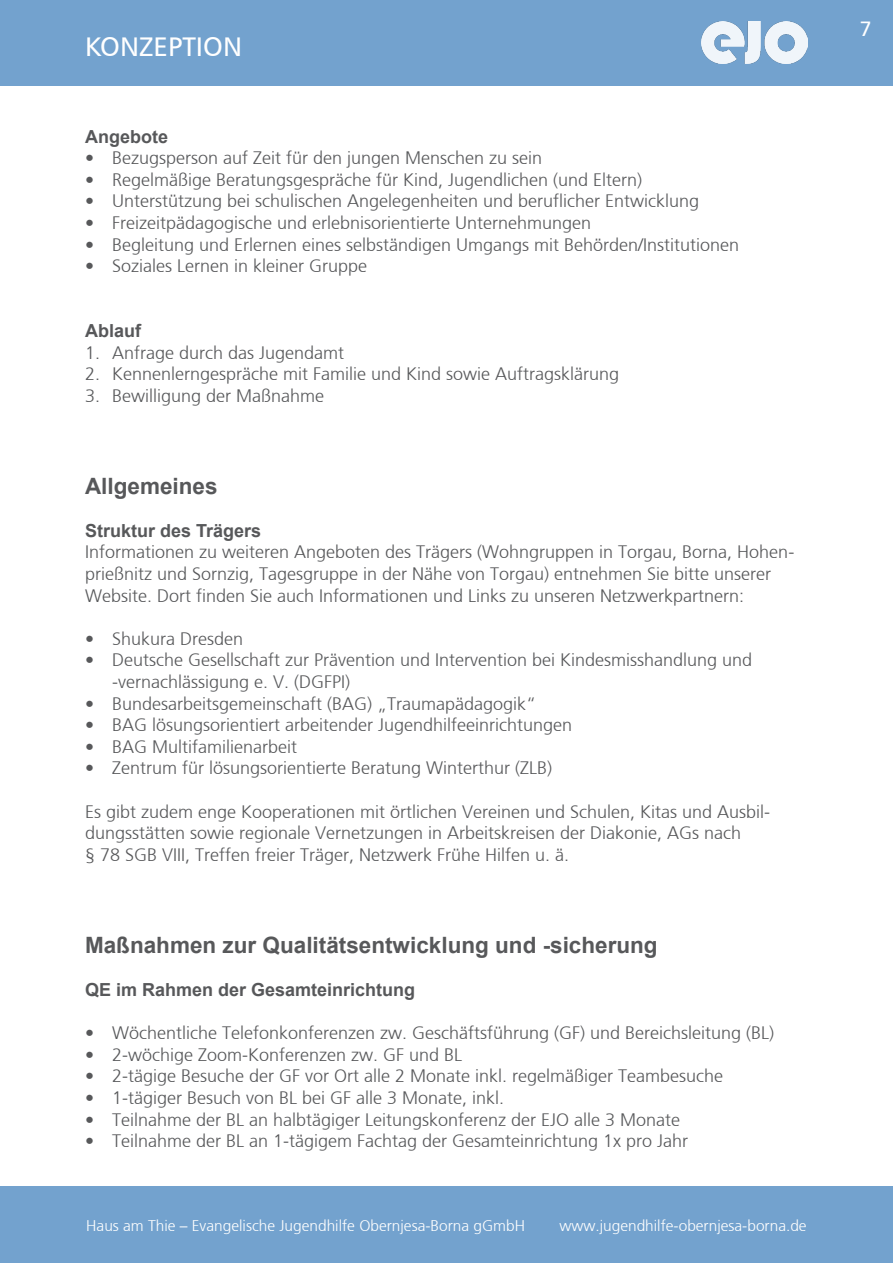
<style>
.page{position:relative;width:893px;height:1263px;background:#fff}
.page>*{position:absolute;margin:0;border:0;box-sizing:border-box;transform-origin:0 0}
.t1{font:27px "Frutiger";color:#fff}
.t2{font:700 22.5px "Arial";color:#57585a}
.t3{font:21px "Frutiger";color:#fff}
.t4{font:300 18px/21.6px "Frutiger";color:#57585a}
.t5{font:700 18px "Arial";color:#57585a}
.t6{font:300 15.45px "Frutiger";color:#fff}
</style>
<div class="page">
<div style="left:0;top:0;width:893px;height:85px;background:#73a2ce"></div>
<img style="left:702px;top:21px;width:106px;height:43px">
<div style="left:0;top:1186px;width:893px;height:77px;background:#73a2ce"></div>
<p class="t1" style="left:85px;top:29px;width:158px">KONZEPTION</p>
<p class="t5" style="left:85px;top:124px;width:84px">Angebote</p>
<p class="t4" style="left:85px;top:147px;width:459px">• Bezugsperson auf Zeit für den jungen Menschen zu sein</p>
<p class="t4" style="left:85px;top:169px;width:559px">• Regelmäßige Beratungsgespräche für Kind, Jugendlichen (und Eltern)</p>
<p class="t4" style="left:85px;top:190px;width:616px">• Unterstützung bei schulischen Angelegenheiten und beruflicher Entwicklung</p>
<p class="t4" style="left:85px;top:212px;width:508px">• Freizeitpädagogische und erlebnisorientierte Unternehmungen</p>
<p class="t4" style="left:85px;top:234px;width:656px">• Begleitung und Erlernen eines selbständigen Umgangs mit Behörden/Institutionen</p>
<p class="t4" style="left:85px;top:255px;width:284px">• Soziales Lernen in kleiner Gruppe</p>
<p class="t5" style="left:85px;top:318px;width:57px">Ablauf</p>
<p class="t4" style="left:85px;top:342px;width:261px">1. Anfrage durch das Jugendamt</p>
<p class="t4" style="left:85px;top:363px;width:536px">2. Kennenlerngespräche mit Familie und Kind sowie Auftragsklärung</p>
<p class="t4" style="left:85px;top:385px;width:241px">3. Bewilligung der Maßnahme</p>
<p class="t2" style="left:85px;top:470px;width:134px">Allgemeines</p>
<p class="t5" style="left:85px;top:518px;width:178px">Struktur des Trägers</p>
<p class="t4" style="left:85px;top:541px;width:711px">Informationen zu weiteren Angeboten des Trägers (Wohngruppen in Torgau, Borna, Hohen&shy;prießnitz und Sornzig, Tagesgruppe in der Nähe von Torgau) entnehmen Sie bitte unserer<br>Website. Dort finden Sie auch Informationen und Links zu unseren Netzwerkpartnern:</p>
<p class="t4" style="left:85px;top:628px;width:160px">• Shukura Dresden</p>
<p class="t4" style="left:112px;top:649px;width:642px;text-indent:-27px">• Deutsche Gesellschaft zur Prävention und Intervention bei Kindesmisshandlung und -vernachlässigung e. V. (DGFPI)</p>
<p class="t4" style="left:85px;top:693px;width:453px">• Bundesarbeitsgemeinschaft (BAG) „Traumapädagogik“</p>
<p class="t4" style="left:85px;top:714px;width:489px">• BAG lösungsorientiert arbeitender Jugendhilfeeinrichtungen</p>
<p class="t4" style="left:85px;top:736px;width:213px">• BAG Multifamilienarbeit</p>
<p class="t4" style="left:85px;top:757px;width:469px">• Zentrum für lösungsorientierte Beratung Winterthur (ZLB)</p>
<p class="t4" style="left:85px;top:801px;width:687px">Es gibt zudem enge Kooperationen mit örtlichen Vereinen und Schulen, Kitas und Ausbil&shy;dungsstätten sowie regionale Vernetzungen in Arbeitskreisen der Diakonie, AGs nach<br>§ 78 SGB VIII, Treffen freier Träger, Netzwerk Frühe Hilfen u. ä.</p>
<p class="t2" style="left:85px;top:929px;width:574px">Maßnahmen zur Qualitätsentwicklung und -sicherung</p>
<p class="t5" style="left:85px;top:977px;width:332px">QE im Rahmen der Gesamteinrichtung</p>
<p class="t4" style="left:85px;top:1022px;width:691px">• Wöchentliche Telefonkonferenzen zw. Geschäftsführung (GF) und Bereichsleitung (BL)</p>
<p class="t4" style="left:85px;top:1044px;width:379px">• 2-wöchige Zoom-Konferenzen zw. GF und BL</p>
<p class="t4" style="left:85px;top:1065px;width:640px">• 2-tägige Besuche der GF vor Ort alle 2 Monate inkl. regelmäßiger Teambesuche</p>
<p class="t4" style="left:85px;top:1087px;width:421px">• 1-tägiger Besuch von BL bei GF alle 3 Monate, inkl.</p>
<p class="t4" style="left:85px;top:1108px;width:597px">• Teilnahme der BL an halbtägiger Leitungskonferenz der EJO alle 3 Monate</p>
<p class="t4" style="left:85px;top:1130px;width:605px">• Teilnahme der BL an 1-tägigem Fachtag der Gesamteinrichtung 1x pro Jahr</p>
<p class="t6" style="left:86px;top:1217px;width:440px">Haus am Thie – Evangelische Jugendhilfe Obernjesa-Borna gGmbH</p>
<p class="t6" style="left:559px;top:1217px;width:249px">www.jugendhilfe-obernjesa-borna.de</p>
<p class="t3" style="left:860px;top:16px;width:14px">7</p>
</div>
